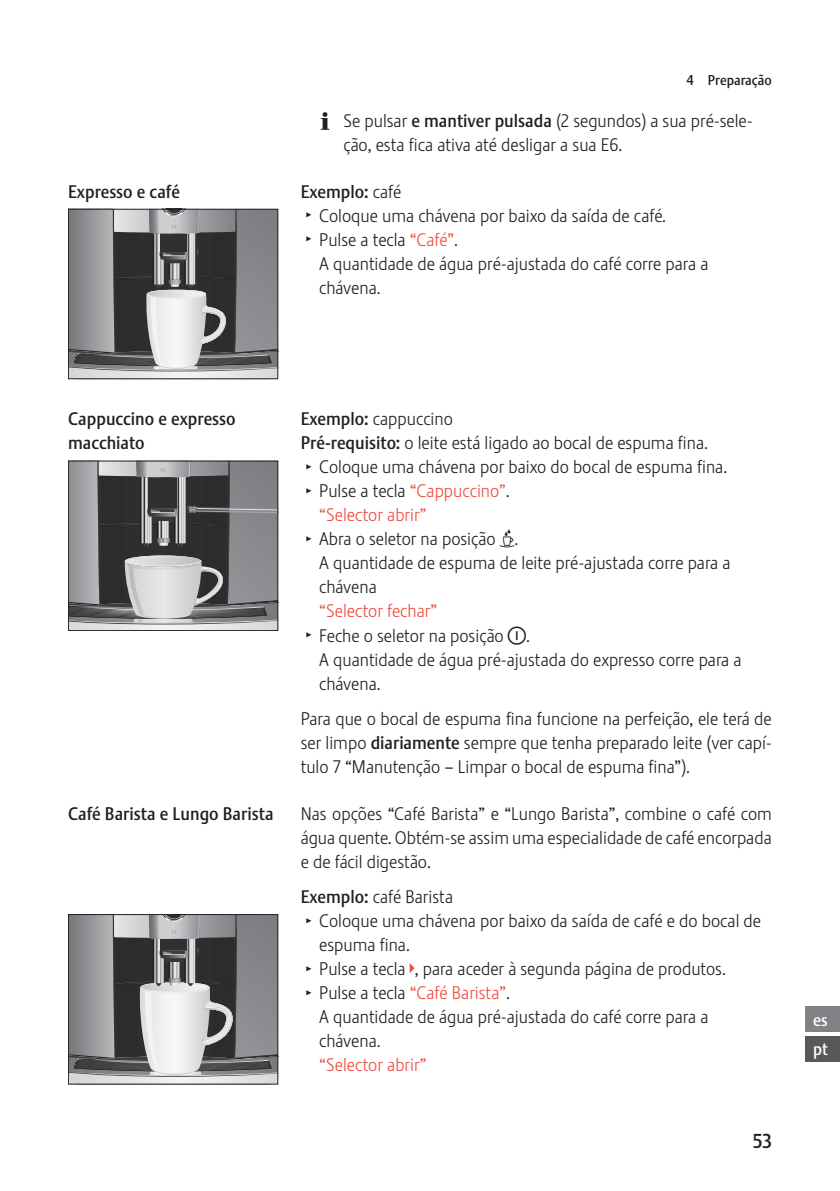
<style>
.page{position:relative;width:840px;height:1191px;background:#fff}
.page>*{position:absolute;margin:0;border:0;box-sizing:border-box;transform-origin:0 0}
.t1{font:20px "Stalemate Pro 2 J Medium";color:#231f20}
.t2{font:18px/24px "Stalemate Pro 2 J Light";color:#231f20}
.t3{font:18px/24px "Stalemate Pro 2 J Medium";color:#231f20}
.t4{font:18px "Stalemate Pro 2 J Light";color:#ef4e41}
.t5{font:17px/29.6px "Stalemate Pro 2 J Medium";color:#fff}
.t6{font:14px "Stalemate Pro 2 J Medium";color:#231f20}
.s1{font-family:"Jura Pict 2006"}
.s2{font-family:"Stalemate Pro 2 J Medium"}
.s3{font-family:"Stalemate Pro 2 J Light"}
.s4{font-family:"Jura Pict 2006";font-size:14px}
.s5{color:#ef4e41}
.s6{font-family:"Jura Pict 2006";color:#ef4e41}
.s7{font-family:"Jura Pict 2006";font-size:14px;color:#231f20}
.s8{color:#231f20}
</style>
<div class="page">
<div style="left:805px;top:1006px;width:34px;height:26px;background:#808285"></div>
<div style="left:805px;top:1036px;width:34px;height:25px;background:#57585a"></div>
<svg style="left:70px;top:211px;width:206px;height:166px;background:#828284"></svg>
<div style="left:68px;top:209px;width:210px;height:170px;border:1px solid #231f20"></div>
<svg style="left:70px;top:463px;width:206px;height:166px;background:#7d7d7e"></svg>
<div style="left:68px;top:461px;width:210px;height:170px;border:1px solid #231f20"></div>
<svg style="left:70px;top:916px;width:206px;height:166px;background:#8a8b8d"></svg>
<div style="left:68px;top:914px;width:210px;height:170px;border:1px solid #231f20"></div>
<p class="t3" style="left:68px;top:179px;width:113px">Expresso e café</p>
<p class="t6" style="left:686px;top:72px;width:87px">4 Preparação</p>
<p class="t2" style="left:343px;top:109px;width:410px;text-indent:-23px"><span class="s1">E</span> Se pulsar <span class="s2">e mantiver pulsada</span> (2 segundos) a sua pré-sele&shy;ção, esta fica ativa até desligar a sua E6.</p>
<p class="t3" style="left:300px;top:179px;width:102px">Exemplo: <span class="s3">café</span></p>
<p class="t2" style="left:306px;top:203px;width:359px"><span class="s4">T</span> Coloque uma chávena por baixo da saída de café.<br><span class="s4">T</span> Pulse a tecla <span class="s5">“Café”</span>.</p>
<p class="t2" style="left:319px;top:251px;width:390px">A quantidade de água pré-ajustada do café corre para a chávena.</p>
<p class="t3" style="left:68px;top:407px;width:169px">Cappuccino e expresso macchiato</p>
<p class="t3" style="left:68px;top:801px;width:207px">Café Barista e Lungo Barista</p>
<p class="t2" style="left:300px;top:407px;width:154px"><span class="s2">Exemplo:</span> cappuccino</p>
<p class="t2" style="left:300px;top:431px;width:406px"><span class="s2">Pré-requisito:</span> o leite está ligado ao bocal de espuma fina.</p>
<p class="t2" style="left:306px;top:455px;width:420px"><span class="s4">T</span> Coloque uma chávena por baixo do bocal de espuma fina.</p>
<p class="t2" style="left:306px;top:479px;width:203px"><span class="s4">T</span> Pulse a tecla <span class="s5">“Cappuccino”</span>.</p>
<p class="t4" style="left:319px;top:504px;width:109px">“Selector abrir”</p>
<p class="t2" style="left:306px;top:527px;width:211px"><span class="s4">T</span> Abra o seletor na posição <span class="s1">x</span>.</p>
<p class="t2" style="left:319px;top:551px;width:412px">A quantidade de espuma de leite pré-ajustada corre para a</p>
<p class="t2" style="left:319px;top:575px;width:59px">chávena</p>
<p class="t4" style="left:319px;top:600px;width:119px">“Selector fechar”</p>
<p class="t2" style="left:306px;top:623px;width:223px"><span class="s4">T</span> Feche o seletor na posição <span class="s1">°</span>.</p>
<p class="t2" style="left:319px;top:647px;width:423px">A quantidade de água pré-ajustada do expresso corre para a</p>
<p class="t2" style="left:319px;top:671px;width:61px">chávena.</p>
<p class="t2" style="left:300px;top:706px;width:472px;text-align:justify">Para que o bocal de espuma fina funcione na perfeição, ele terá de ser limpo <span class="s2">diariamente</span> sempre que tenha preparado leite (ver capí&shy;tulo 7 “Manutenção – Limpar o bocal de espuma fina”).</p>
<p class="t2" style="left:300px;top:801px;width:472px;text-align:justify">Nas opções “Café Barista” e “Lungo Barista”, combine o café com água quente. Obtém-se assim uma especialidade de café encorpada e de fácil digestão.</p>
<p class="t2" style="left:300px;top:884px;width:154px"><span class="s2">Exemplo:</span> café Barista</p>
<p class="t2" style="left:306px;top:908px;width:456px"><span class="s4">T</span> Coloque uma chávena por baixo da saída de café e do bocal de</p>
<p class="t2" style="left:319px;top:932px;width:90px">espuma fina.</p>
<p class="t2" style="left:306px;top:956px;width:419px"><span class="s4">T</span> Pulse a tecla <span class="s6">^</span>, para aceder à segunda página de produtos.</p>
<p class="t4" style="left:306px;top:982px;width:203px"><span class="s7">T</span> <span class="s8">Pulse a tecla</span> “Café Barista”<span class="s8">.</span></p>
<p class="t2" style="left:319px;top:1004px;width:390px">A quantidade de água pré-ajustada do café corre para a</p>
<p class="t2" style="left:319px;top:1028px;width:61px">chávena.</p>
<p class="t4" style="left:319px;top:1054px;width:109px">“Selector abrir”</p>
<p class="t1" style="left:752px;top:1129px;width:21px">53</p>
<p class="t5" style="left:812px;top:1005px;width:16px">es pt</p>
</div>
